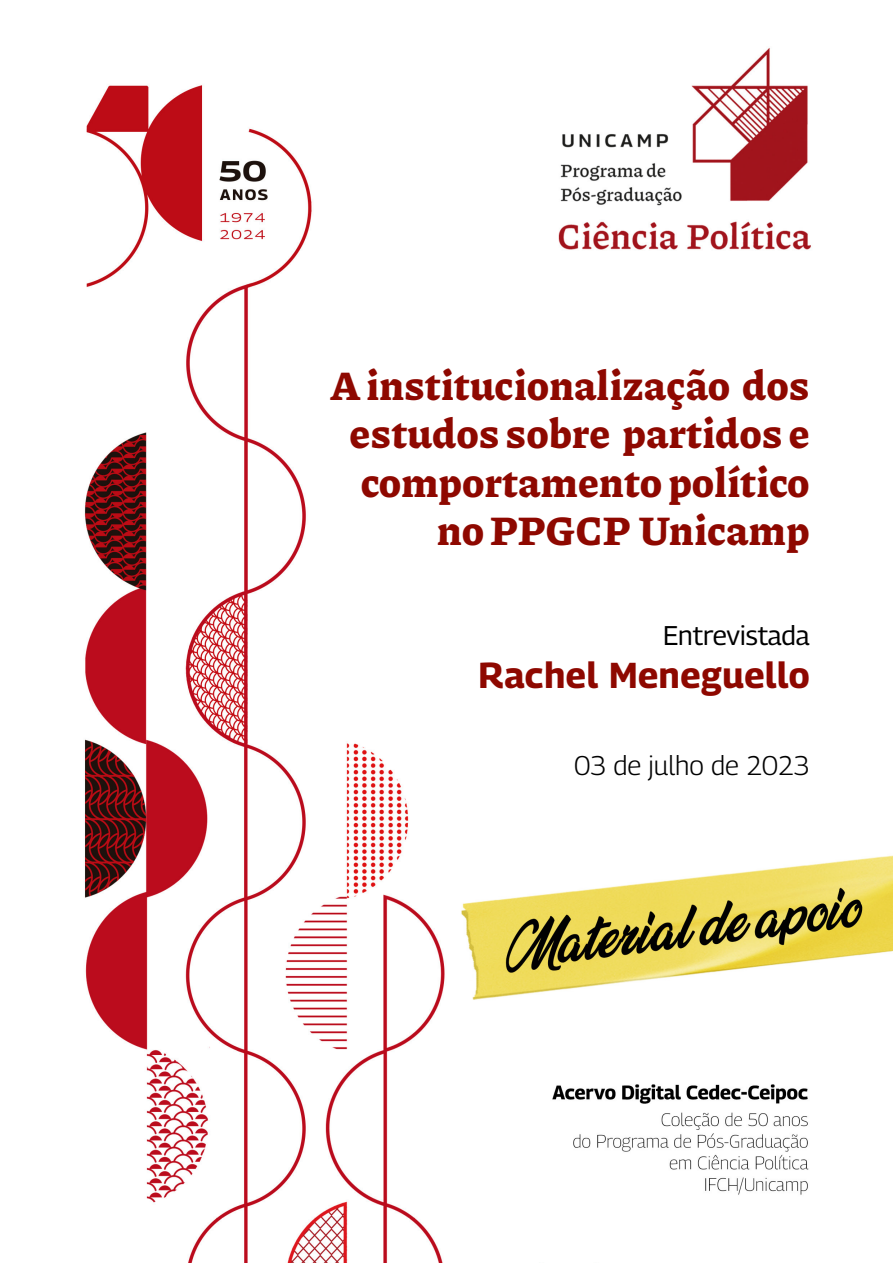
<style>
.page{position:relative;width:893px;height:1263px;background:#fff}
.page>*{position:absolute;margin:0;border:0;box-sizing:border-box;transform-origin:0 0}
.t1{font:900 40.5px/48.6px "Piazzolla";color:#8e0800;text-align:right}
.t2{font:700 36px "Georama";letter-spacing:.015em;color:#8e0800}
.t3{font:300 27px "Georama";color:#000}
.t4{font:27px "Georama";letter-spacing:-.005em;color:#000}
</style>
<div class="page">
<img style="left:84px;top:48px;width:809px;height:1215px">
<p class="t1" style="left:331px;top:359px;width:480px">A institucionalização dos estudos sobre partidos e comportamento político no PPGCP Unicamp</p>
<p class="t4" style="left:663px;top:615px;width:148px">Entrevistada</p>
<p class="t2" style="left:479px;top:649px;width:333px">Rachel Meneguello</p>
<p class="t3" style="left:574px;top:746px;width:237px">03 de julho de 2023</p>
</div>
